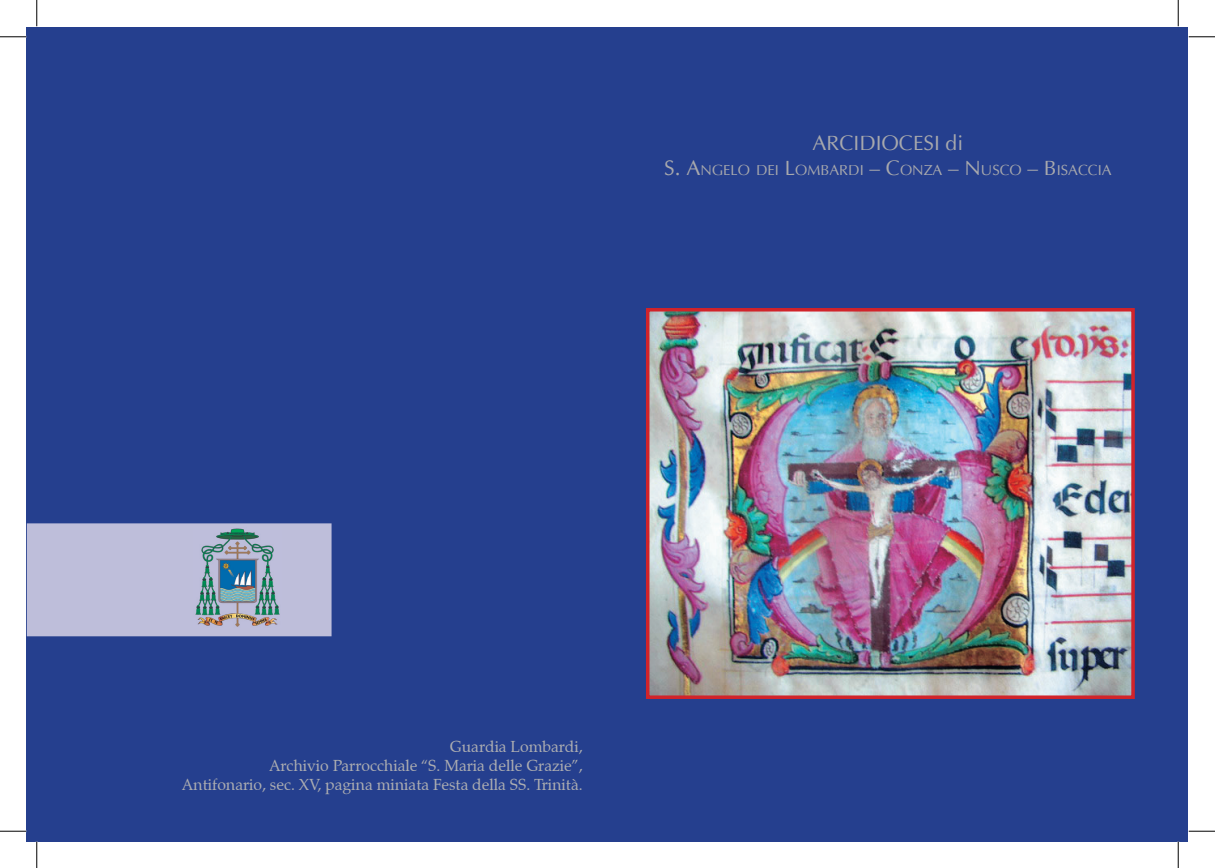
<style>
.page{position:relative;width:1215px;height:868px;background:#fff}
.page>*{position:absolute;margin:0;border:0;box-sizing:border-box;transform-origin:0 0}
.t1{font:21px "Ottawa Plain";color:#a8a9ad}
.t2{font:15.75px/18.9px "Zapf Calligraphic 801 BT";color:#acadb1;text-align:right}
.t3{font:14.7px "Ottawa Plain";color:#a8a9ad}
.s1{font-size:21px}
</style>
<div class="page">
<div style="left:27px;top:27px;width:1161px;height:813px;background:#253f8e"></div>
<div style="left:27px;top:523px;width:304px;height:113px;background:#bebeda"></div>
<img style="left:651px;top:313px;width:478px;height:380px">
<div style="left:646px;top:308px;width:488px;height:390px;border:4px solid #d1232a"></div>
<img style="left:194px;top:527px;width:88px;height:100px">
<svg style="left:0;top:36px;width:26px;height:1px"></svg>
<svg style="left:1188px;top:36px;width:26px;height:1px"></svg>
<svg style="left:0;top:830px;width:26px;height:1px"></svg>
<svg style="left:1188px;top:830px;width:26px;height:1px"></svg>
<svg style="left:36px;top:0;width:1px;height:26px"></svg>
<svg style="left:36px;top:841px;width:1px;height:26px"></svg>
<svg style="left:1177px;top:0;width:1px;height:26px"></svg>
<svg style="left:1177px;top:841px;width:1px;height:26px"></svg>
<h1 class="t1" style="left:812px;top:131px;width:152px">ARCIDIOCESI DI</h1>
<p class="t3" style="left:664px;top:162px;width:449px"><span class="s1">S. A</span>NGELO DEI <span class="s1">L</span>OMBARDI <span class="s1">– C</span>ONZA <span class="s1">– N</span>USCO <span class="s1">– B</span>ISACCIA</p>
<p class="t2" style="left:182px;top:737px;width:402px">Guardia Lombardi,<br>Archivio Parrocchiale “S. Maria delle Grazie”,<br>Antifonario, sec. XV, pagina miniata Festa della SS. Trinità.</p>
</div>
